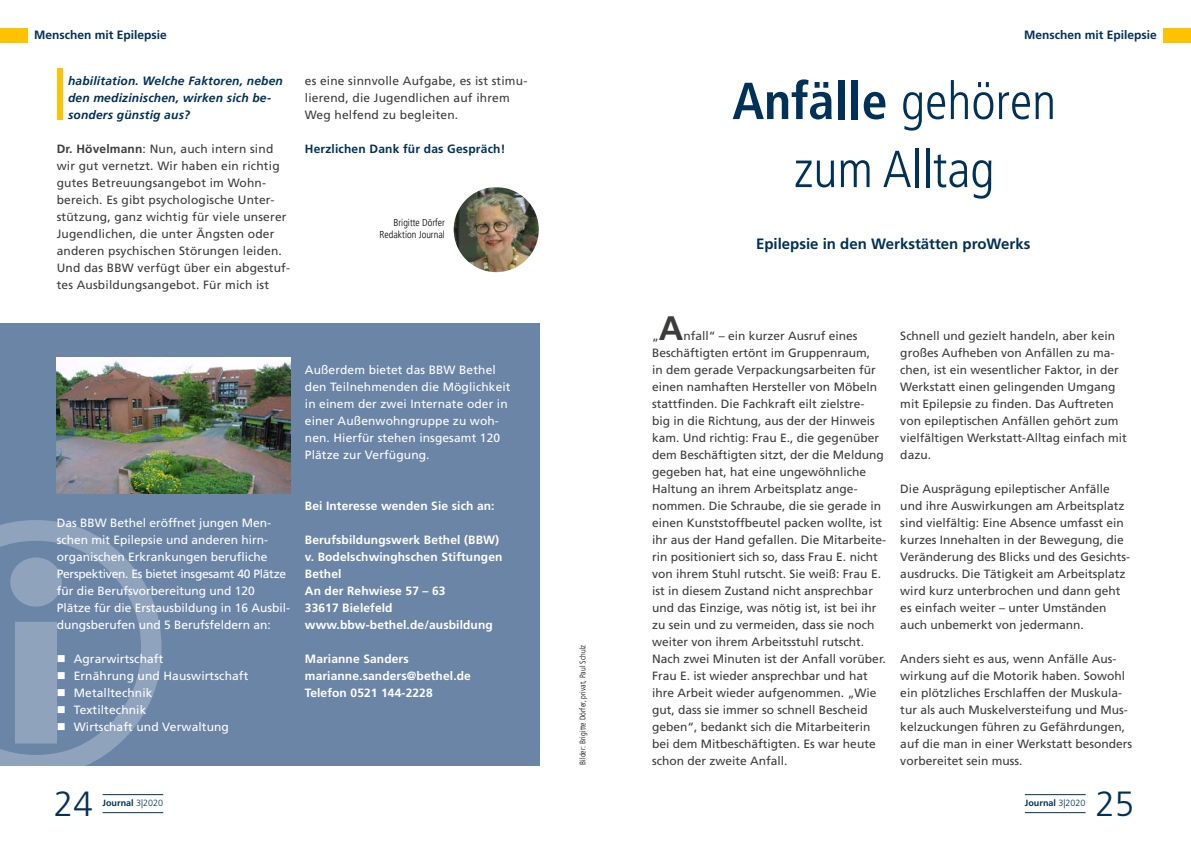
<style>
.page{position:relative;width:1191px;height:842px;background:#fff}
.page>*{position:absolute;margin:0;border:0;box-sizing:border-box;transform-origin:0 0}
.t1{font:300 condensed 52px/68px "Frutiger LT Pro";color:#003158;text-align:center}
.t2{font:300 35px "Frutiger LT Std";color:#003158}
.t3{font:700 34px "Frutiger LT Std";color:#3c3c3b}
.t4{font:700 15px "Frutiger LT Std";color:#003158}
.t5{font:12px/17px "Frutiger LT Std";color:#3c3c3b}
.t6{font:12px/17px "Frutiger LT Std";letter-spacing:.01em;color:#fff}
.t7{font:700 12px/17px "Frutiger LT Std";letter-spacing:.01em;color:#fff}
.t8{font:italic 700 12px/17px "Frutiger LT Pro";letter-spacing:.015em;color:#003158}
.t9{font:700 12px "Frutiger LT Std";color:#003158}
.t10{font:300 condensed 10px/12px "Frutiger LT Pro";color:#000;text-align:right}
.t11{font:700 9px "Frutiger LT Std";color:#003158}
.t12{font:300 condensed 8px "Frutiger LT Pro";letter-spacing:.01em;color:#000}
.s1{font-weight:700}
.s2{font-weight:300}
</style>
<div class="page">
<div style="left:57px;top:68px;width:5px;height:51px;background:#fdc300"></div>
<div style="left:0;top:323px;width:539px;height:442px;background:#6b85a7"></div>
<svg style="left:0;top:520px;width:161px;height:245px"></svg>
<img style="left:57px;top:357px;width:234px;height:136px">
<img style="left:454px;top:187px;width:85px;height:85px;border-radius:43px">
<hr style="left:103px;top:794px;width:60px;height:1px;background:#003158">
<hr style="left:103px;top:812px;width:60px;height:1px;background:#003158">
<hr style="left:1025px;top:794px;width:60px;height:1px;background:#003158">
<hr style="left:1025px;top:812px;width:60px;height:1px;background:#003158">
<div style="left:0;top:28px;width:28px;height:15px;background:#fdc300"></div>
<div style="left:1162px;top:28px;width:29px;height:15px;background:#fdc300"></div>
<p class="t9" style="left:34px;top:27px;width:134px">Menschen mit Epilepsie</p>
<p class="t9" style="left:1024px;top:27px;width:134px">Menschen mit Epilepsie</p>
<p class="t8" style="left:68px;top:72px;width:216px">habilitation. Welche Faktoren, neben den medizinischen, wirken sich be&shy;sonders günstig aus?</p>
<p class="t5" style="left:57px;top:140px;width:235px"><span class="s1">Dr. Hövelmann</span>: Nun, auch intern sind wir gut vernetzt. Wir haben ein richtig gutes Betreuungsangebot im Wohn&shy;bereich. Es gibt psychologische Unter&shy;stützung, ganz wichtig für viele unserer Jugendlichen, die unter Ängsten oder anderen psychischen Störungen leiden.<br>Und das BBW verfügt über ein abgestuf&shy;tes Ausbildungsangebot. Für mich ist</p>
<p class="t5" style="left:305px;top:72px;width:223px">es eine sinnvolle Aufgabe, es ist stimu&shy;lierend, die Jugendlichen auf ihrem<br>Weg helfend zu begleiten.</p>
<p class="t9" style="left:305px;top:142px;width:202px">Herzlichen Dank für das Gespräch!</p>
<p class="t10" style="left:380px;top:216px;width:67px">Brigitte Dörfer<br>Redaktion Journal</p>
<p class="t6" style="left:57px;top:515px;width:235px">Das BBW Bethel eröffnet jungen Men&shy;schen mit Epilepsie und anderen hirn&shy;organischen Erkrankungen berufliche Perspektiven. Es bietet insgesamt 40 Plätze für die Berufsvorbereitung und 120<br>Plätze für die Erstausbildung in 16 Ausbil&shy;dungsberufen und 5 Berufsfeldern an:</p>
<p class="t6" style="left:57px;top:651px;width:108px">■ Agrarwirtschaft</p>
<p class="t6" style="left:57px;top:668px;width:193px">■ Ernährung und Hauswirtschaft</p>
<p class="t6" style="left:57px;top:685px;width:97px">■ Metalltechnik</p>
<p class="t6" style="left:57px;top:702px;width:91px">■ Textiltechnik</p>
<p class="t6" style="left:57px;top:719px;width:174px">■ Wirtschaft und Verwaltung</p>
<p class="t6" style="left:305px;top:362px;width:207px">Außerdem bietet das BBW Bethel den Teilnehmenden die Möglichkeit in einem der zwei Internate oder in einer Außenwohngruppe zu woh&shy;nen. Hierfür stehen insgesamt 120<br>Plätze zur Verfügung.</p>
<p class="t7" style="left:305px;top:498px;width:191px">Bei Interesse wenden Sie sich an:</p>
<p class="t7" style="left:305px;top:532px;width:199px">Berufsbildungswerk Bethel (BBW) v. Bodelschwinghschen Stiftungen<br>Bethel<br>An der Rehwiese 57 – 63<br>33617 Bielefeld www.bbw-bethel.de/ausbildung</p>
<p class="t7" style="left:305px;top:651px;width:167px">Marianne Sanders marianne.sanders@bethel.de<br>Telefon 0521 144-2228</p>
<p class="t12" style="left:578px;top:765px;width:122px;rotate:-90deg">Bilder: Brigitte Dörfer, privat, Paul Schulz</p>
<h1 class="t1" style="left:732px;top:68px;width:325px"><span class="s1">Anfälle</span> gehören zum Alltag</h1>
<p class="t4" style="left:756px;top:235px;width:276px">Epilepsie in den Werkstätten proWerks</p>
<h3 class="t3" style="left:659px;top:308px;width:26px">A</h3>
<p class="t5" style="left:652px;top:328px;width:235px;text-indent:31px">nfall“ – ein kurzer Ausruf eines Beschäftigten ertönt im Gruppenraum,<br>in dem gerade Verpackungsarbeiten für einen namhaften Hersteller von Möbeln stattfinden. Die Fachkraft eilt zielstre-<br>big in die Richtung, aus der der Hinweis kam. Und richtig: Frau E., die gegenüber dem Beschäftigten sitzt, der die Meldung gegeben hat, hat eine ungewöhnliche Haltung an ihrem Arbeitsplatz ange&shy;nommen. Die Schraube, die sie gerade in einen Kunststoffbeutel packen wollte, ist ihr aus der Hand gefallen. Die Mitarbeite&shy;rin positioniert sich so, dass Frau E. nicht von ihrem Stuhl rutscht. Sie weiß: Frau E. ist in diesem Zustand nicht ansprechbar und das Einzige, was nötig ist, ist bei ihr zu sein und zu vermeiden, dass sie noch weiter von ihrem Arbeitsstuhl rutscht.<br>Nach zwei Minuten ist der Anfall vorüber.<br>Frau E. ist wieder ansprechbar und hat ihre Arbeit wieder aufgenommen. „Wie gut, dass sie immer so schnell Bescheid geben“, bedankt sich die Mitarbeiterin bei dem Mitbeschäftigten. Es war heute schon der zweite Anfall.</p>
<p class="t5" style="left:900px;top:327px;width:228px">Schnell und gezielt handeln, aber kein großes Aufheben von Anfällen zu ma&shy;chen, ist ein wesentlicher Faktor, in der Werkstatt einen gelingenden Umgang mit Epilepsie zu finden. Das Auftreten von epileptischen Anfällen gehört zum vielfältigen Werkstatt-Alltag einfach mit dazu.</p>
<p class="t5" style="left:652px;top:328px;width:8px">„</p>
<p class="t5" style="left:900px;top:480px;width:231px">Die Ausprägung epileptischer Anfälle und ihre Auswirkungen am Arbeitsplatz sind vielfältig: Eine Absence umfasst ein kurzes Innehalten in der Bewegung, die Veränderung des Blicks und des Gesichts&shy;ausdrucks. Die Tätigkeit am Arbeitsplatz wird kurz unterbrochen und dann geht es einfach weiter – unter Umständen auch unbemerkt von jedermann.</p>
<p class="t5" style="left:900px;top:651px;width:233px">Anders sieht es aus, wenn Anfälle Aus&shy;wirkung auf die Motorik haben. Sowohl ein plötzliches Erschlaffen der Muskula&shy;tur als auch Muskelversteifung und Mus&shy;kelzuckungen führen zu Gefährdungen, auf die man in einer Werkstatt besonders vorbereitet sein muss.</p>
<h2 class="t2" style="left:54px;top:784px;width:40px">24</h2>
<p class="t11" style="left:103px;top:798px;width:62px">Journal <span class="s2">3|2020</span></p>
<p class="t11" style="left:1025px;top:798px;width:62px">Journal <span class="s2">3|2020</span></p>
<h2 class="t2" style="left:1095px;top:785px;width:40px">25</h2>
</div>
